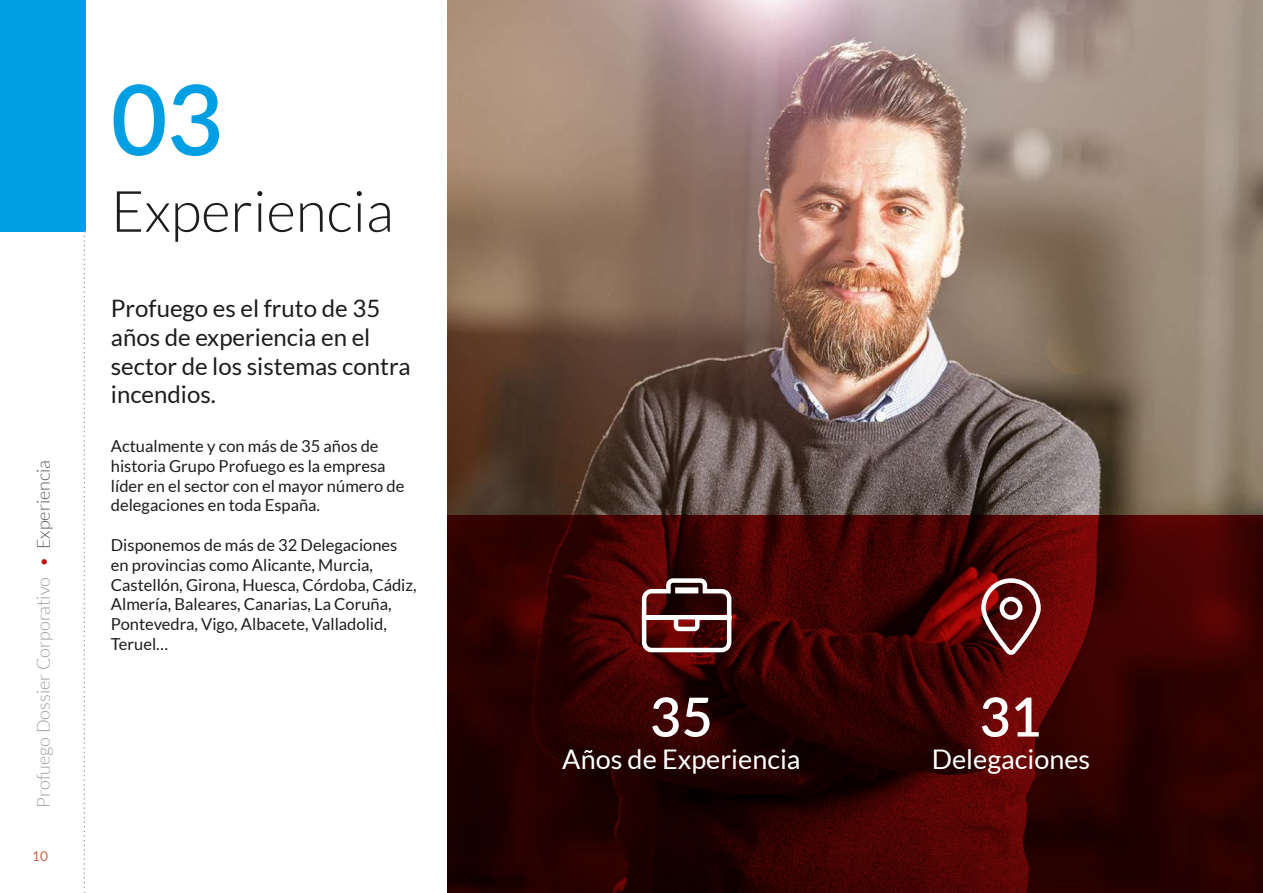
<style>
.page{position:relative;width:1263px;height:893px;background:#fff}
.page>*{position:absolute;margin:0;border:0;box-sizing:border-box;transform-origin:0 0}
.t1{font:600 97.5px "Lato";color:#009ee2}
.t2{font:300 57px "Lato";color:#1d1d1b}
.t3{font:600 54px "Lato";color:#fff}
.t4{font:27px "Lato";color:#fff}
.t5{font:24px/28.8px "Lato";color:#1d1d1b}
.t6{font:300 18px "Lato";color:#9c9b9b}
.t7{font:16.5px/19.8px "Lato";color:#1d1d1b}
.t8{font:13.5px "Lato";color:#d35f43}
.s1{color:#bf0d0d}
.s2{color:#575756}
</style>
<div class="page">
<img style="left:447px;top:0;width:816px;height:515px">
<svg style="left:447px;top:515px;width:816px;height:378px;background:#360201"></svg>
<div style="left:0;top:0;width:85px;height:232px;background:#009ee2"></div>
<svg style="left:84px;top:231px;width:1px;height:662px"></svg>
<svg style="left:979px;top:576px;width:64px;height:83px"></svg>
<svg style="left:638px;top:575px;width:97px;height:81px"></svg>
<p class="t6" style="left:34px;top:808px;width:350px;rotate:-90deg">Profuego Dossier Corporativo <span class="s1">•</span> <span class="s2">Experiencia</span></p>
<p class="t8" style="left:32px;top:849px;width:17px">10</p>
<h1 class="t1" style="left:111px;top:49px;width:115px">03</h1>
<h2 class="t2" style="left:111px;top:181px;width:284px">Experiencia</h2>
<h3 class="t5" style="left:111px;top:294px;width:301px">Profuego es el fruto de 35 años de experiencia en el sector de los sistemas contra incendios.</h3>
<p class="t7" style="left:111px;top:436px;width:295px">Actualmente y con más de 35 años de historia Grupo Profuego es la empresa líder en el sector con el mayor número de delegaciones en toda España.</p>
<p class="t7" style="left:111px;top:535px;width:307px">Disponemos de más de 32 Delegaciones en provincias como Alicante, Murcia, Castellón, Girona, Huesca, Córdoba, Cádiz, Almería, Baleares, Canarias, La Coruña, Pontevedra, Vigo, Albacete, Valladolid, Teruel…</p>
<h3 class="t3" style="left:650px;top:678px;width:64px">35</h3>
<h3 class="t4" style="left:562px;top:744px;width:240px">Años de Experiencia</h3>
<h3 class="t3" style="left:980px;top:678px;width:64px">31</h3>
<h3 class="t4" style="left:932px;top:744px;width:160px">Delegaciones</h3>
</div>
